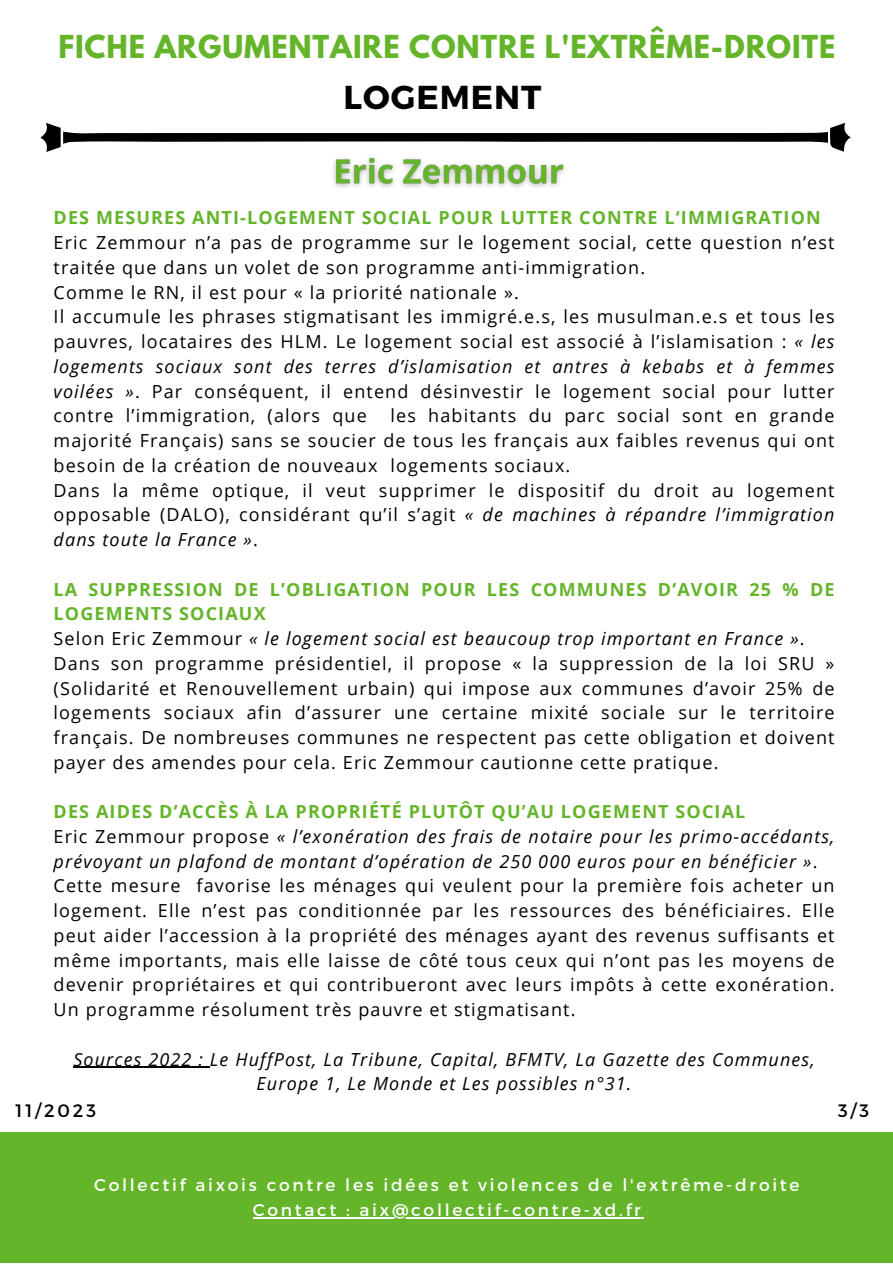
<style>
.page{position:relative;width:893px;height:1264px;background:#fff}
.page>*{position:absolute;margin:0;border:0;box-sizing:border-box;transform-origin:0 0}
.t1{font:700 33.15px "Montserrat";letter-spacing:.03em;color:#000}
.t2{font:700 28.05px "League Spartan";letter-spacing:.03em;color:#64b52a}
.t3{font:18px/24.8px "Open Sans";letter-spacing:.065em;color:#000;text-align:justify}
.t4{font:italic 18px/24.8px "Open Sans";letter-spacing:.065em;color:#000}
.t5{font:700 18px/24.8px "Open Sans";letter-spacing:.065em;color:#64b52a}
.t6{font:18px "Montserrat";letter-spacing:.16em;color:#000}
.t7{font:16.95px "Montserrat";letter-spacing:.16em;color:#fff}
.s1{font-style:italic}
.s2{font-style:normal}
</style>
<div class="page">
<div style="left:0;top:1132px;width:892px;height:130px;background:#64b52a"></div>
<hr style="left:73px;top:1066px;width:137px;height:1px;background:#000">
<svg style="left:40px;top:123px;width:810px;height:29px"></svg>
<hr style="left:253px;top:1216px;width:106px;height:2px;background:#fff">
<hr style="left:359px;top:1216px;width:284px;height:2px;background:#fff">
<img style="left:326px;top:148px;width:246px;height:40px">
<p class="t2" style="left:58px;top:33px;width:778px">FICHE ARGUMENTAIRE CONTRE L'EXTRÊME-DROITE</p>
<p class="t1" style="left:343px;top:75px;width:199px">LOGEMENT</p>
<p class="t5" style="left:54px;top:205px;width:768px">DES MESURES ANTI-LOGEMENT SOCIAL POUR LUTTER CONTRE L‘IMMIGRATION</p>
<p class="t3" style="left:54px;top:230px;width:782px">Eric Zemmour n’a pas de programme sur le logement social, cette question n’est traitée que dans un volet de son programme anti-immigration.</p>
<p class="t3" style="left:54px;top:279px;width:467px">Comme le RN, il est pour « la priorité nationale ».</p>
<p class="t3" style="left:54px;top:304px;width:782px">Il accumule les phrases stigmatisant les immigré.e.s, les musulman.e.s et tous les pauvres, locataires des HLM. Le logement social est associé à l’islamisation : <span class="s1">« les logements sociaux sont des terres d’islamisation et antres à kebabs et à femmes voilées »</span>. Par conséquent, il entend désinvestir le logement social pour lutter contre l’immigration, (alors que</p>
<p class="t3" style="left:54px;top:403px;width:782px;text-indent:337px">les habitants du parc social sont en grande majorité Français) sans se soucier de tous les français aux faibles revenus qui ont besoin de la création de nouveaux logements sociaux.</p>
<p class="t3" style="left:54px;top:477px;width:782px">Dans la même optique, il veut supprimer le dispositif du droit au logement opposable (DALO), considérant qu’il s’agit <span class="s1">« de machines à répandre l’immigration dans toute la France »</span>.</p>
<p class="t5" style="left:54px;top:576px;width:782px">LA SUPPRESSION DE L’OBLIGATION POUR LES COMMUNES D’AVOIR 25 % DE<br>LOGEMENTS SOCIAUX</p>
<p class="t4" style="left:54px;top:625px;width:752px"><span class="s2">Selon Eric Zemmour</span> « le logement social est beaucoup trop important en France »<span class="s2">.</span></p>
<p class="t3" style="left:54px;top:650px;width:782px">Dans son programme présidentiel, il propose « la suppression de la loi SRU » (Solidarité et Renouvellement urbain) qui impose aux communes d’avoir 25% de logements sociaux afin d’assurer une certaine mixité sociale sur le territoire français. De nombreuses communes ne respectent pas cette obligation et doivent payer des amendes pour cela. Eric Zemmour cautionne cette pratique.</p>
<p class="t5" style="left:54px;top:798px;width:693px">DES AIDES D’ACCÈS À LA PROPRIÉTÉ PLUTÔT QU’AU LOGEMENT SOCIAL</p>
<p class="t4" style="left:54px;top:823px;width:782px"><span class="s2">Eric Zemmour propose</span> « l’exonération des frais de notaire pour les primo-accédants, prévoyant un plafond de montant d’opération de 250 000 euros pour en bénéficier »<span class="s2">.</span></p>
<p class="t3" style="left:54px;top:873px;width:782px">Cette mesure favorise les ménages qui veulent pour la première fois acheter un logement. Elle n’est pas conditionnée par les ressources des bénéficiaires. Elle peut aider l’accession à la propriété des ménages ayant des revenus suffisants et même importants, mais elle laisse de côté tous ceux qui n’ont pas les moyens de devenir propriétaires et qui contribueront avec leurs impôts à cette exonération.<br>Un programme résolument très pauvre et stigmatisant.</p>
<p class="t4" style="left:73px;top:1046px;width:742px;text-align:center">Sources 2022 : Le HuffPost, La Tribune, Capital, BFMTV, La Gazette des Communes,<br>Europe 1, Le Monde et Les possibles n°31.</p>
<p class="t6" style="left:16px;top:1098px;width:82px">11/2023</p>
<p class="t6" style="left:838px;top:1098px;width:33px">3/3</p>
<p class="t7" style="left:94px;top:1173px;width:706px">Collectif aixois contre les idées et violences de l'extrême-droite</p>
<p class="t7" style="left:253px;top:1198px;width:389px">Contact : aix@collectif-contre-xd.fr</p>
</div>
